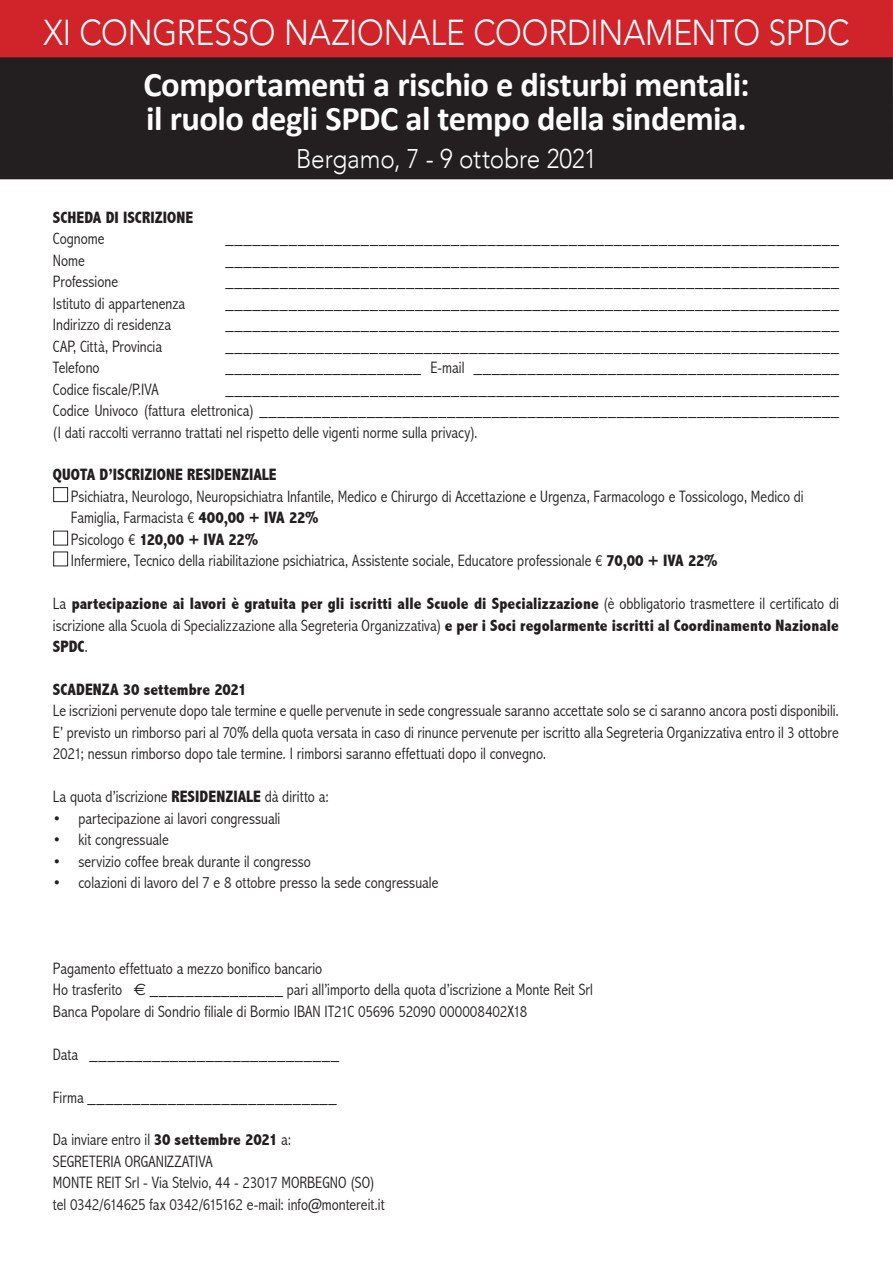
<style>
.page{position:relative;width:893px;height:1263px;background:#fff}
.page>*{position:absolute;margin:0;border:0;box-sizing:border-box;transform-origin:0 0}
.t1{font:300 36px "Avenir";letter-spacing:-.01em;color:#fff;scale:.89 1}
.t2{font:700 34.5px "Calibri";letter-spacing:-.015em;color:#fff}
.t3{font:300 27px "Avenir";letter-spacing:-.005em;color:#fff;scale:.9 1}
.t4{font:300 condensed 16.5px/21.5px "Abadi";letter-spacing:.005em;color:#231f20}
.t5{font:800 condensed 16.5px/21.5px "Abadi";letter-spacing:.005em;color:#231f20;text-align:justify}
.t6{font:800 condensed 16.5px "Abadi";letter-spacing:-.02em;color:#231f20}
.s1{font-weight:800}
.s2{font-weight:300}
</style>
<div class="page">
<div style="left:0;top:0;width:893px;height:58px;background:#d1232a"></div>
<div style="left:0;top:57px;width:893px;height:122px;background:#231f20"></div>
<div style="left:53px;top:487px;width:15px;height:15px;border:1px solid #231f20"></div>
<div style="left:53px;top:531px;width:15px;height:14px;border:1px solid #231f20"></div>
<div style="left:53px;top:552px;width:15px;height:14px;border:1px solid #231f20"></div>
<p class="t1" style="left:43px;top:11px;width:907px">XI CONGRESSO NAZIONALE COORDINAMENTO SPDC</p>
<p class="t2" style="left:143px;top:62px;width:608px">Comportamenti a rischio e disturbi mentali:</p>
<p class="t2" style="left:146px;top:97px;width:602px">il ruolo degli SPDC al tempo della sindemia.</p>
<p class="t5" style="left:53px;top:207px;width:142px">SCHEDA DI ISCRIZIONE</p>
<p class="t4" style="left:53px;top:228px;width:53px">Cognome</p>
<p class="t4" style="left:53px;top:250px;width:34px">Nome</p>
<p class="t4" style="left:53px;top:271px;width:67px">Professione</p>
<p class="t4" style="left:53px;top:293px;width:134px">Istituto di appartenenza</p>
<p class="t4" style="left:53px;top:314px;width:120px">Indirizzo di residenza</p>
<p class="t4" style="left:53px;top:335px;width:111px">CAP, Città, Provincia</p>
<p class="t3" style="left:296px;top:142px;width:336px">Bergamo, 7 - 9 ottobre 2021</p>
<p class="t4" style="left:225px;top:228px;width:615px">____________________________________________________________________</p>
<p class="t4" style="left:225px;top:250px;width:615px">____________________________________________________________________</p>
<p class="t4" style="left:225px;top:271px;width:615px">____________________________________________________________________</p>
<p class="t4" style="left:225px;top:293px;width:615px">____________________________________________________________________</p>
<p class="t4" style="left:225px;top:314px;width:615px">____________________________________________________________________</p>
<p class="t4" style="left:225px;top:335px;width:615px">____________________________________________________________________</p>
<p class="t4" style="left:53px;top:357px;width:48px">Telefono</p>
<p class="t4" style="left:225px;top:357px;width:615px">______________________ E-mail _________________________________________</p>
<p class="t4" style="left:53px;top:378px;width:107px">Codice fiscale/P.IVA</p>
<p class="t4" style="left:225px;top:378px;width:615px">____________________________________________________________________</p>
<p class="t4" style="left:53px;top:400px;width:788px">Codice Univoco (fattura elettronica) _________________________________________________________________</p>
<p class="t4" style="left:53px;top:421px;width:426px">(I dati raccolti verranno trattati nel rispetto delle vigenti norme sulla privacy).</p>
<p class="t5" style="left:53px;top:464px;width:225px">QUOTA D’ISCRIZIONE RESIDENZIALE</p>
<p class="t4" style="left:71px;top:486px;width:734px">Psichiatra, Neurologo, Neuropsichiatra Infantile, Medico e Chirurgo di Accettazione e Urgenza, Farmacologo e Tossicologo, Medico di</p>
<p class="t4" style="left:71px;top:507px;width:249px">Famiglia, Farmacista € <span class="s1">400,00 + IVA 22%</span></p>
<p class="t6" style="left:71px;top:530px;width:189px"><span class="s2">Psicologo €</span> 120,00 + IVA 22%</p>
<p class="t4" style="left:71px;top:550px;width:648px">Infermiere, Tecnico della riabilitazione psichiatrica, Assistente sociale, Educatore professionale € <span class="s1">70,00 + IVA 22%</span></p>
<p class="t5" style="left:53px;top:593px;width:787px"><span class="s2">La</span> partecipazione ai lavori è gratuita per gli iscritti alle Scuole di Specializzazione <span class="s2">(è obbligatorio trasmettere il certificato di iscrizione alla Scuola di Specializzazione alla Segreteria Organizzativa)</span> e per i Soci regolarmente iscritti al Coordinamento Nazionale SPDC<span class="s2">.</span></p>
<p class="t5" style="left:53px;top:679px;width:195px">SCADENZA 30 settembre 2021</p>
<p class="t4" style="left:53px;top:700px;width:788px">Le iscrizioni pervenute dopo tale termine e quelle pervenute in sede congressuale saranno accettate solo se ci saranno ancora posti disponibili.</p>
<p class="t4" style="left:53px;top:722px;width:787px">E’ previsto un rimborso pari al 70% della quota versata in caso di rinunce pervenute per iscritto alla Segreteria Organizzativa entro il 3 ottobre<br>2021; nessun rimborso dopo tale termine. I rimborsi saranno effettuati dopo il convegno.</p>
<p class="t4" style="left:53px;top:786px;width:277px">La quota d’iscrizione <span class="s1">RESIDENZIALE</span> dà diritto a:</p>
<p class="t4" style="left:53px;top:807px;width:229px">• partecipazione ai lavori congressuali</p>
<p class="t4" style="left:53px;top:829px;width:117px">• kit congressuale</p>
<p class="t4" style="left:53px;top:850px;width:260px">• servizio coffee break durante il congresso</p>
<p class="t4" style="left:53px;top:872px;width:387px">• colazioni di lavoro del 7 e 8 ottobre presso la sede congressuale</p>
<p class="t4" style="left:53px;top:957px;width:271px">Pagamento effettuato a mezzo bonifico bancario</p>
<p class="t4" style="left:53px;top:979px;width:71px">Ho trasferito</p>
<p class="t4" style="left:150px;top:979px;width:445px">_______________ pari all’importo della quota d’iscrizione a Monte Reit Srl</p>
<p class="t4" style="left:53px;top:1000px;width:476px">Banca Popolare di Sondrio filiale di Bormio IBAN IT21C 05696 52090 000008402X18</p>
<p class="t4" style="left:53px;top:1043px;width:287px">Data ____________________________</p>
<p class="t4" style="left:53px;top:1086px;width:285px">Firma ____________________________</p>
<p class="t4" style="left:53px;top:1129px;width:240px">Da inviare entro il <span class="s1">30 settembre 2021</span> a:</p>
<p class="t4" style="left:53px;top:1151px;width:161px">SEGRETERIA ORGANIZZATIVA</p>
<p class="t4" style="left:53px;top:1172px;width:323px">MONTE REIT Srl - Via Stelvio, 44 - 23017 MORBEGNO (SO)</p>
<p class="t4" style="left:53px;top:1193px;width:333px">tel 0342/614625 fax 0342/615162 e-mail: info@montereit.it</p>
</div>
